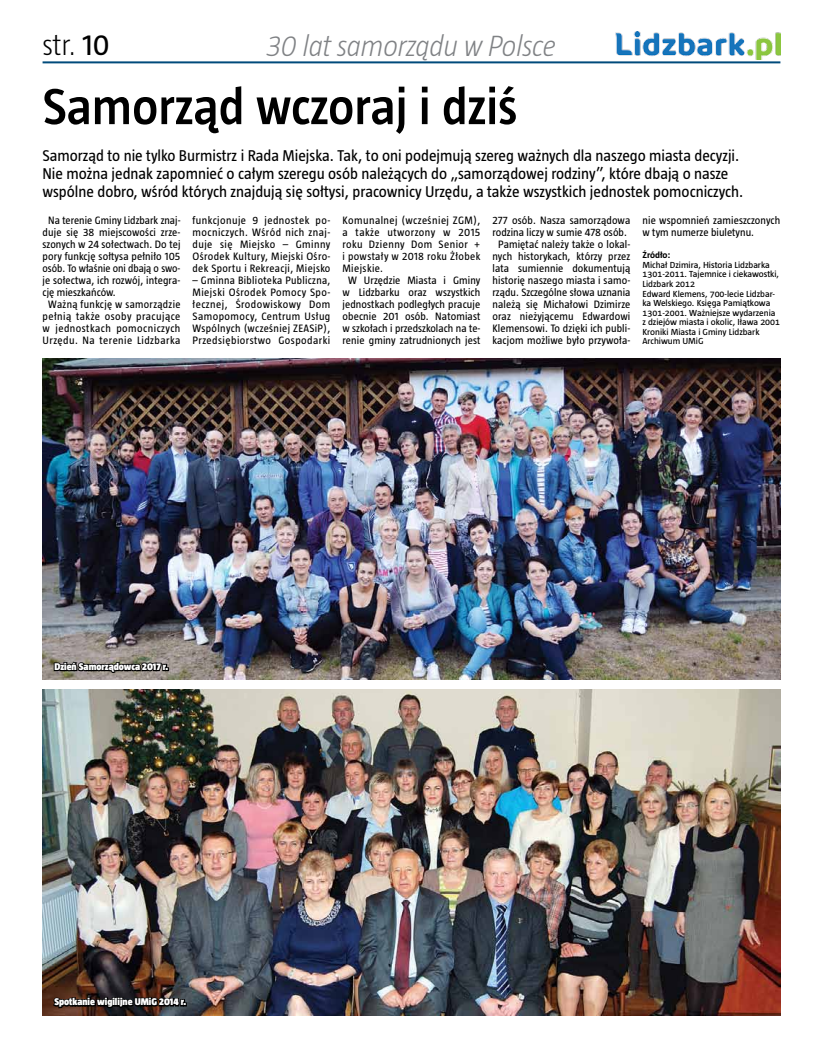
<style>
.page{position:relative;width:823px;height:1049px;background:#fff}
.page>*{position:absolute;margin:0;border:0;box-sizing:border-box;transform-origin:0 0}
.t1{font:600 52px "Taz Pl";color:#000}
.t2{font:italic 300 30px "Taz Pl";letter-spacing:-.01em;color:#808285}
.t3{font:300 30px "Taz Pl";color:#000}
.t4{font:16px/18px "Taz Pl";color:#000}
.t5{font:11px/12px "Taz Pl";letter-spacing:.01em;color:#000;text-align:justify}
.t6{font:11px "Taz Pl";letter-spacing:.04em;color:#000}
.t7{font:11px "Taz Pl";letter-spacing:.035em;color:#000}
.t8{font:11px "Taz Pl";letter-spacing:.03em;color:#000}
.t9{font:900 10px "Taz Pl";color:#fff}
.t10{font:9px/9.6px "Tazzer Text Pl";color:#000}
.t11{font:700 9px "Tazzer Text Pl";color:#000}
.s1{font-weight:400}
</style>
<div class="page">
<hr style="left:43px;top:61px;width:737px;height:2px;background:#004b7b">
<img style="left:615px;top:32px;width:165px;height:27px">
<img style="left:43px;top:358px;width:737px;height:322px">
<img style="left:43px;top:689px;width:737px;height:326px">
<img style="left:53px;top:648px;width:116px;height:55px">
<img style="left:52px;top:923px;width:135px;height:93px">
<h2 class="t3" style="left:43px;top:30px;width:69px">str. <span class="s1">10</span></h2>
<h2 class="t2" style="left:267px;top:31px;width:290px">30 lat samorządu w Polsce</h2>
<h1 class="t1" style="left:43px;top:79px;width:476px">Samorząd wczoraj i dziś</h1>
<p class="t4" style="left:42px;top:147px;width:702px">Samorząd to nie tylko Burmistrz i Rada Miejska. Tak, to oni podejmują szereg ważnych dla naszego miasta decyzji.<br>Nie można jednak zapomnieć o całym szeregu osób należących do „samorządowej rodziny”, które dbają o nasze wspólne dobro, wśród których znajdują się sołtysi, pracownicy Urzędu, a także wszystkich jednostek pomocniczych.</p>
<p class="t5" style="left:48px;top:214px;width:134px">Na terenie Gminy Lidzbark znaj-</p>
<p class="t5" style="left:43px;top:226px;width:139px">duje się 38 miejscowości zrze-</p>
<p class="t5" style="left:43px;top:238px;width:139px">szonych w 24 sołectwach. Do tej</p>
<p class="t5" style="left:43px;top:250px;width:139px">pory funkcję sołtysa pełniło 105</p>
<p class="t5" style="left:43px;top:262px;width:139px">osób. To właśnie oni dbają o swo-</p>
<p class="t5" style="left:43px;top:274px;width:139px">je sołectwa, ich rozwój, integra-</p>
<p class="t5" style="left:43px;top:286px;width:75px">cję mieszkańców.</p>
<p class="t8" style="left:48px;top:299px;width:134px">Ważną funkcję w samorządzie</p>
<p class="t6" style="left:43px;top:311px;width:139px">pełnią także osoby pracujące</p>
<p class="t6" style="left:43px;top:323px;width:139px">w jednostkach pomocniczych</p>
<p class="t6" style="left:43px;top:335px;width:139px">Urzędu. Na terenie Lidzbarka</p>
<p class="t5" style="left:192px;top:214px;width:139px">funkcjonuje 9 jednostek po&shy;mocniczych. Wśród nich znaj&shy;duje się Miejsko – Gminny Ośrodek Kultury, Miejski Ośro&shy;dek Sportu i Rekreacji, Miejsko</p>
<p class="t5" style="left:192px;top:274px;width:139px">– Gminna Biblioteka Publiczna, Miejski Ośrodek Pomocy Spo&shy;łecznej, Środowiskowy Dom Samopomocy, Centrum Usług Wspólnych (wcześniej ZEASiP), Przedsiębiorstwo Gospodarki</p>
<p class="t6" style="left:342px;top:215px;width:139px">Komunalnej (wcześniej ZGM),</p>
<p class="t6" style="left:342px;top:227px;width:139px">a także utworzony w 2015</p>
<p class="t6" style="left:342px;top:239px;width:139px">roku Dzienny Dom Senior +</p>
<p class="t7" style="left:342px;top:251px;width:139px">i powstały w 2018 roku Żłobek</p>
<p class="t7" style="left:342px;top:263px;width:42px">Miejskie.</p>
<p class="t5" style="left:348px;top:274px;width:134px">W Urzędzie Miasta i Gminy</p>
<p class="t5" style="left:342px;top:286px;width:139px">w Lidzbarku oraz wszystkich</p>
<p class="t5" style="left:342px;top:298px;width:139px">jednostkach podległych pracuje</p>
<p class="t5" style="left:342px;top:310px;width:139px">obecnie 201 osób. Natomiast</p>
<p class="t5" style="left:342px;top:322px;width:139px">w szkołach i przedszkolach na te-</p>
<p class="t5" style="left:342px;top:334px;width:139px">renie gminy zatrudnionych jest</p>
<p class="t5" style="left:492px;top:214px;width:139px;text-align:center">277 osób. Nasza samorządowa rodzina liczy w sumie 478 osób.<br>Pamiętać należy także o lokal&shy;nych historykach, którzy przez lata sumiennie dokumentują historię naszego miasta i samo&shy;rządu. Szczególne słowa uznania należą się Michałowi Dzimirze oraz nieżyjącemu Edwardowi<br>Klemensowi. To dzięki ich publi&shy;kacjom możliwe było przywoła-</p>
<p class="t5" style="left:642px;top:214px;width:139px">nie wspomnień zamieszczonych w tym numerze biuletynu.</p>
<p class="t11" style="left:642px;top:250px;width:30px">Źródło:</p>
<p class="t10" style="left:642px;top:260px;width:139px">Michał Dzimira, Historia Lidzbarka<br>1301-2011. Tajemnice i ciekawostki,<br>Lidzbark 2012<br>Edward Klemens, 700-lecie Lidzbar&shy;ka Welskiego. Księga Pamiątkowa<br>1301-2001. Ważniejsze wydarzenia z dziejów miasta i okolic, Iława 2001<br>Kroniki Miasta i Gminy Lidzbark<br>Archiwum UMiG</p>
<p class="t9" style="left:54px;top:661px;width:115px">Dzień Samorządowca 2017 r.</p>
<p class="t9" style="left:54px;top:997px;width:133px">Spotkanie wigilijne UMiG 2014 r.</p>
</div>
